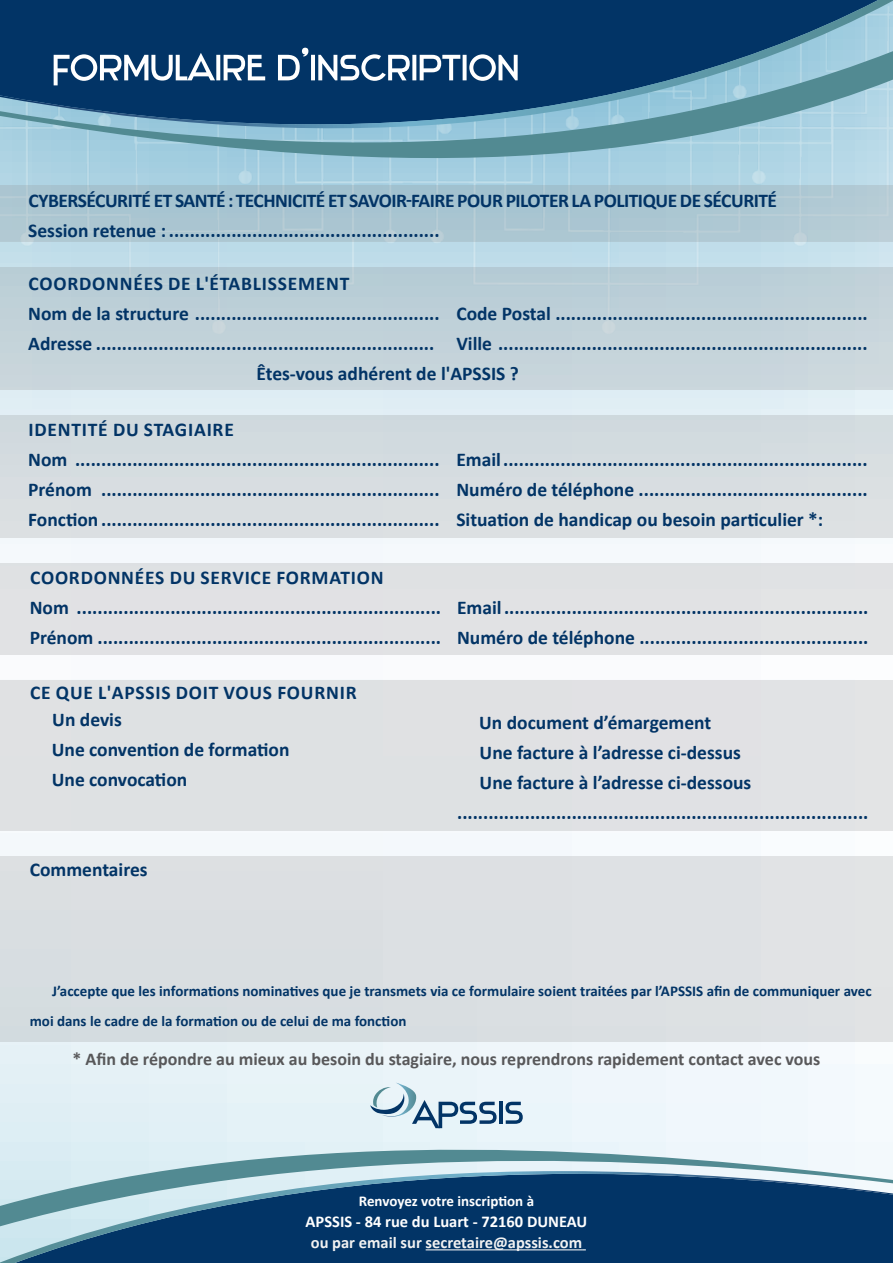
<style>
.page{position:relative;width:893px;height:1263px;background:#fff}
.page>*{position:absolute;margin:0;border:0;box-sizing:border-box;transform-origin:0 0}
.t1{font:700 19.5px/30px "Calibri";color:#023466}
.t2{font:700 19.5px/30px "Calibri";letter-spacing:.03em;color:#023466}
.t3{font:700 19.5px/30px "Calibri";letter-spacing:.04em;color:#023466}
.t4{font:700 19.5px/30px "Calibri";letter-spacing:-.025em;color:#023466}
.t5{font:700 18px "Calibri";color:#58585a}
.t6{font:700 16.5px "Calibri";color:#f2f2f2}
.t7{font:700 16.5px "Calibri";color:#fff}
.t8{font:700 15px/30px "Calibri";color:#023466}
.t9{font:700 15px "Calibri";color:#fff}
</style>
<div class="page">
<svg style="left:0;top:830px;width:893px;height:290px"></svg>
<img style="left:0;top:242px;width:893px;height:321px">
<svg style="left:0;top:1226px;width:893px;height:37px;background:#10406f"></svg>
<svg style="left:0;top:1120px;width:893px;height:106px;background:#87a6bb"></svg>
<svg style="left:0;top:0;width:893px;height:51px;background:#0d3f6e"></svg>
<svg style="left:0;top:51px;width:893px;height:134px;background:#6d9bb4"></svg>
<svg style="left:54px;top:48px;width:464px;height:37px"></svg>
<hr style="left:426px;top:1249px;width:156px;height:1px;background:#f2f2f2">
<div style="left:0;top:185px;width:893px;height:57px;background:linear-gradient(to bottom,#a4c3d0,#b1c9d4)"></div>
<div style="left:0;top:680px;width:893px;height:150px;background:#e0e1e3"></div>
<div style="left:0;top:856px;width:893px;height:185px;background:#dce0e3"></div>
<div style="left:0;top:563px;width:893px;height:92px;background:#e1e2e4"></div>
<div style="left:0;top:415px;width:893px;height:122px;background:#d7dde1"></div>
<div style="left:0;top:268px;width:893px;height:122px;background:#c1d2d9"></div>
<svg style="left:370px;top:1082px;width:127px;height:46px;background:#bccfdc"></svg>
<hr style="left:499px;top:1102px;width:4px;height:22px;background:#023466">
<svg style="left:505px;top:1102px;width:18px;height:22px"></svg>
<p class="t4" style="left:28px;top:185px;width:750px">CYBERSÉCURITÉ ET SANTÉ : TECHNICITÉ ET SAVOIR-FAIRE POUR PILOTER LA POLITIQUE DE SÉCURITÉ<br>Session retenue :....................................................</p>
<p class="t2" style="left:28px;top:268px;width:413px">COORDONNÉES DE L'ÉTABLISSEMENT<br>Nom de la structure ...............................................<br>Adresse .................................................................</p>
<p class="t1" style="left:456px;top:298px;width:413px">Code Postal ............................................................<br>Ville .......................................................................</p>
<p class="t1" style="left:257px;top:358px;width:264px">Êtes-vous adhérent de l'APSSIS ?</p>
<p class="t2" style="left:28px;top:415px;width:413px">IDENTITÉ DU STAGIAIRE<br>Nom ......................................................................<br>Prénom .................................................................<br>Fonction .................................................................</p>
<p class="t3" style="left:30px;top:562px;width:413px">COORDONNÉES DU SERVICE FORMATION<br>Nom ......................................................................<br>Prénom ..................................................................</p>
<p class="t3" style="left:52px;top:679px;width:306px;line-height:27px;text-indent:-22px">CE QUE L'APSSIS DOIT VOUS FOURNIR<br>Un devis</p>
<p class="t1" style="left:52px;top:735px;width:239px">Une convention de formation<br>Une convocation</p>
<p class="t1" style="left:456px;top:445px;width:413px;text-align:justify">Email......................................................................<br>Numéro de téléphone ............................................<br>Situation de handicap ou besoin particulier *:</p>
<p class="t1" style="left:457px;top:592px;width:413px">Email......................................................................<br>Numéro de téléphone ............................................</p>
<p class="t1" style="left:479px;top:708px;width:234px">Un document d’émargement</p>
<p class="t1" style="left:480px;top:738px;width:263px">Une facture à l’adresse ci-dessus</p>
<p class="t1" style="left:480px;top:768px;width:273px">Une facture à l’adresse ci-dessous</p>
<p class="t1" style="left:457px;top:798px;width:413px">...............................................................................</p>
<p class="t1" style="left:30px;top:854px;width:119px">Commentaires</p>
<p class="t8" style="left:30px;top:976px;width:843px;text-indent:22px">J’accepte que les informations nominatives que je transmets via ce formulaire soient traitées par l’APSSIS afin de communiquer avec moi dans le cadre de la formation ou de celui de ma fonction</p>
<p class="t5" style="left:72px;top:1046px;width:749px">* Afin de répondre au mieux au besoin du stagiaire, nous reprendrons rapidement contact avec vous</p>
<p class="t9" style="left:359px;top:1190px;width:177px">Renvoyez votre inscription à</p>
<p class="t7" style="left:306px;top:1210px;width:283px">APSSIS - 84 rue du Luart - 72160 DUNEAU</p>
<p class="t6" style="left:311px;top:1231px;width:273px">ou par email sur secretaire@apssis.com</p>
</div>
